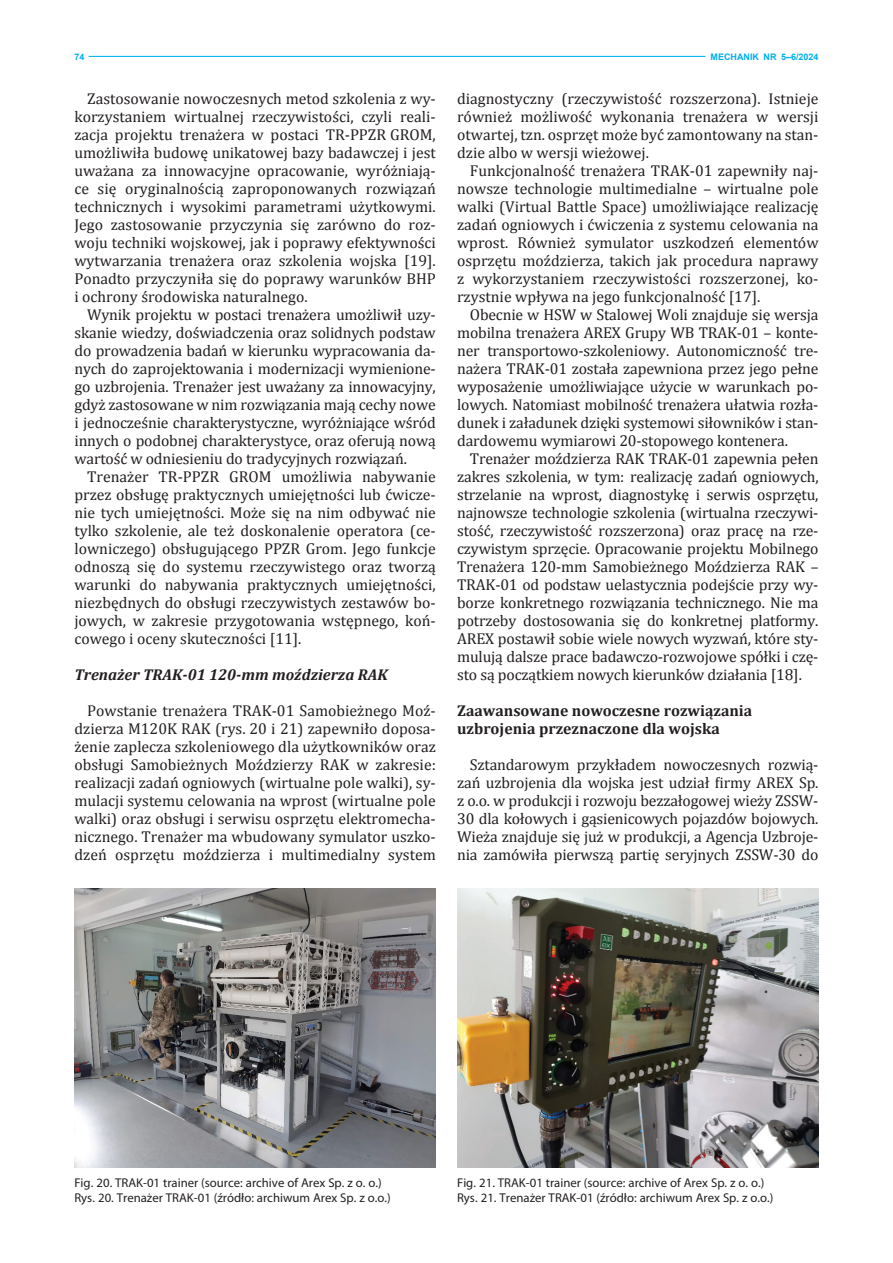
<style>
.page{position:relative;width:893px;height:1263px;background:#fff}
.page>*{position:absolute;margin:0;border:0;box-sizing:border-box;transform-origin:0 0}
.tekst{font:15.75px/18px "Cambria";color:#231f20;text-align:justify}
.tytulik{font:700 15.75px/18px "Cambria";color:#231f20}
.tytulik-2{font:italic 700 15.75px "Cambria";color:#231f20}
.rysunek{font:12.75px "Myriad Pro";color:#231f20}
.t1{font:700 9px "Arial";color:#00aeef}
</style>
<div class="page">
<hr style="left:89px;top:56px;width:616px;height:1px;background:#00aeef">
<img style="left:74px;top:889px;width:362px;height:278px">
<img style="left:457px;top:889px;width:362px;height:278px">
<p class="t1" style="left:74px;top:51px;width:12px">74</p>
<p class="t1" style="left:711px;top:51px;width:110px">MECHANIK NR 5–6/2024</p>
<p class="tekst" style="left:74px;top:89px;width:363px;text-indent:13px">Zastosowanie nowoczesnych metod szkolenia z wy&shy;korzystaniem wirtualnej rzeczywistości, czyli reali&shy;zacja projektu trenażera w postaci TR-PPZR GROM, umożliwiła budowę unikatowej bazy badawczej i jest uważana za innowacyjne opracowanie, wyróżniają&shy;ce się oryginalnością zaproponowanych rozwiązań technicznych i wysokimi parametrami użytkowymi.<br>Jego zastosowanie przyczynia się zarówno do roz&shy;woju techniki wojskowej, jak i poprawy efektywności wytwarzania trenażera oraz szkolenia wojska [19].<br>Ponadto przyczyniła się do poprawy warunków BHP i ochrony środowiska naturalnego.</p>
<p class="tekst" style="left:74px;top:305px;width:363px;text-indent:13px">Wynik projektu w postaci trenażera umożliwił uzy&shy;skanie wiedzy, doświadczenia oraz solidnych podstaw do prowadzenia badań w kierunku wypracowania da&shy;nych do zaprojektowania i modernizacji wymienione&shy;go uzbrojenia. Trenażer jest uważany za innowacyjny, gdyż zastosowane w nim rozwiązania mają cechy nowe i jednocześnie charakterystyczne, wyróżniające wśród innych o podobnej charakterystyce, oraz oferują nową wartość w odniesieniu do tradycyjnych rozwiązań.</p>
<p class="tekst" style="left:74px;top:467px;width:363px;text-indent:13px">Trenażer TR-PPZR GROM umożliwia nabywanie przez obsługę praktycznych umiejętności lub ćwicze&shy;nie tych umiejętności. Może się na nim odbywać nie tylko szkolenie, ale też doskonalenie operatora (ce&shy;lowniczego) obsługującego PPZR Grom. Jego funkcje odnoszą się do systemu rzeczywistego oraz tworzą warunki do nabywania praktycznych umiejętności, niezbędnych do obsługi rzeczywistych zestawów bo&shy;jowych, w zakresie przygotowania wstępnego, koń&shy;cowego i oceny skuteczności [11].</p>
<p class="tytulik-2" style="left:74px;top:663px;width:315px">Trenażer TRAK-01 120-mm moździerza RAK</p>
<p class="tekst" style="left:74px;top:701px;width:363px;text-indent:13px">Powstanie trenażera TRAK-01 Samobieżnego Moź&shy;dzierza M120K RAK (rys. 20 i 21) zapewniło doposa&shy;żenie zaplecza szkoleniowego dla użytkowników oraz obsługi Samobieżnych Moździerzy RAK w zakresie: realizacji zadań ogniowych (wirtualne pole walki), sy&shy;mulacji systemu celowania na wprost (wirtualne pole walki) oraz obsługi i serwisu osprzętu elektromecha&shy;nicznego. Trenażer ma wbudowany symulator uszko&shy;dzeń osprzętu moździerza i multimedialny system</p>
<p class="tekst" style="left:457px;top:89px;width:363px">diagnostyczny (rzeczywistość rozszerzona). Istnieje również możliwość wykonania trenażera w wersji otwartej, tzn. osprzęt może być zamontowany na stan&shy;dzie albo w wersji wieżowej.</p>
<p class="tekst" style="left:457px;top:161px;width:363px;text-indent:13px">Funkcjonalność trenażera TRAK-01 zapewniły naj&shy;nowsze technologie multimedialne – wirtualne pole walki (Virtual Battle Space) umożliwiające realizację zadań ogniowych i ćwiczenia z systemu celowania na wprost. Również symulator uszkodzeń elementów osprzętu moździerza, takich jak procedura naprawy z wykorzystaniem rzeczywistości rozszerzonej, ko&shy;rzystnie wpływa na jego funkcjonalność [17].</p>
<p class="tekst" style="left:457px;top:305px;width:363px;text-indent:13px">Obecnie w HSW w Stalowej Woli znajduje się wersja mobilna trenażera AREX Grupy WB TRAK-01 – konte&shy;ner transportowo-szkoleniowy. Autonomiczność tre&shy;nażera TRAK-01 została zapewniona przez jego pełne wyposażenie umożliwiające użycie w warunkach po&shy;lowych. Natomiast mobilność trenażera ułatwia rozła&shy;dunek i załadunek dzięki systemowi siłowników i stan&shy;dardowemu wymiarowi 20-stopowego kontenera.</p>
<p class="tekst" style="left:457px;top:449px;width:363px;text-indent:13px">Trenażer moździerza RAK TRAK-01 zapewnia pełen zakres szkolenia, w tym: realizację zadań ogniowych, strzelanie na wprost, diagnostykę i serwis osprzętu, najnowsze technologie szkolenia (wirtualna rzeczywi&shy;stość, rzeczywistość rozszerzona) oraz pracę na rze&shy;czywistym sprzęcie. Opracowanie projektu Mobilnego Trenażera 120-mm Samobieżnego Moździerza RAK – TRAK-01 od podstaw uelastycznia podejście przy wy&shy;borze konkretnego rozwiązania technicznego. Nie ma potrzeby dostosowania się do konkretnej platformy.<br>AREX postawił sobie wiele nowych wyzwań, które sty&shy;mulują dalsze prace badawczo-rozwojowe spółki i czę&shy;sto są początkiem nowych kierunków działania [18].</p>
<p class="tytulik" style="left:457px;top:701px;width:297px">Zaawansowane nowoczesne rozwiązania uzbrojenia przeznaczone dla wojska</p>
<p class="tekst" style="left:457px;top:755px;width:363px;text-indent:13px">Sztandarowym przykładem nowoczesnych rozwią&shy;zań uzbrojenia dla wojska jest udział firmy AREX Sp. z o.o. w produkcji i rozwoju bezzałogowej wieży ZSSW-30 dla kołowych i gąsienicowych pojazdów bojowych.<br>Wieża znajduje się już w produkcji, a Agencja Uzbroje&shy;nia zamówiła pierwszą partię seryjnych ZSSW-30 do</p>
<p class="rysunek" style="left:74px;top:1175px;width:309px">Fig. 20. TRAK-01 trainer (source: archive of Arex Sp. z o. o.)</p>
<p class="rysunek" style="left:74px;top:1190px;width:318px">Rys. 20. Trenażer TRAK-01 (źródło: archiwum Arex Sp. z o.o.)</p>
<p class="rysunek" style="left:457px;top:1175px;width:309px">Fig. 21. TRAK-01 trainer (source: archive of Arex Sp. z o. o.)</p>
<p class="rysunek" style="left:457px;top:1190px;width:318px">Rys. 21. Trenażer TRAK-01 (źródło: archiwum Arex Sp. z o.o.)</p>
</div>
